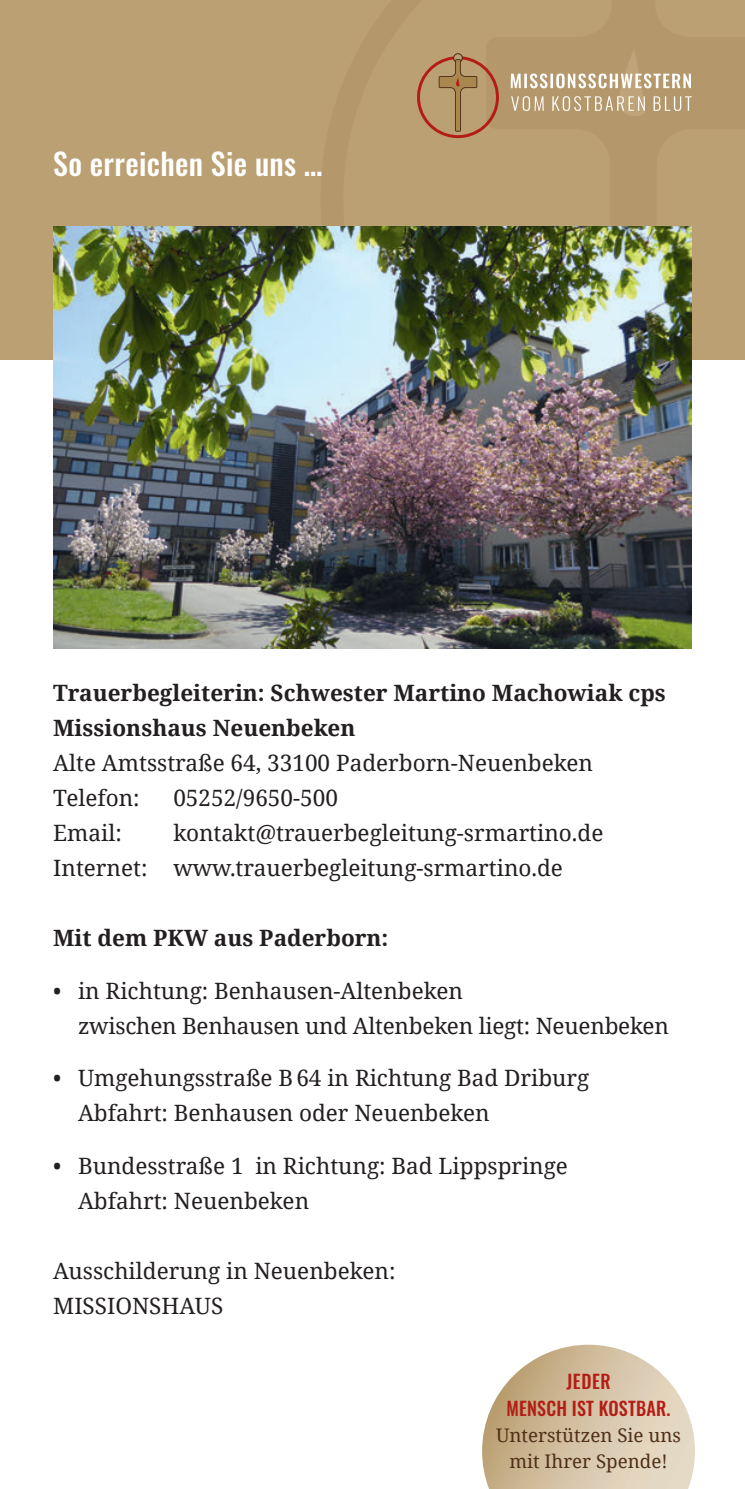
<style>
.page{position:relative;width:745px;height:1489px;background:#fff}
.page>*{position:absolute;margin:0;border:0;box-sizing:border-box;transform-origin:0 0}
.t1{font:500 30px "Oswald";letter-spacing:.01em;color:#fff}
.t2{font:22.5px/35px "Noto Serif";color:#231f20}
.t3{font:700 22.5px/35px "Noto Serif";color:#231f20}
.t4{font:18.75px/26.2px "Noto Serif";color:#4f2f18;text-align:center}
.t5{font:500 18.75px/26.2px "Oswald";letter-spacing:.01em;color:#b41d15;text-align:center}
</style>
<div class="page">
<div style="left:0;top:0;width:744px;height:359px;background:#bba073"></div>
<svg style="left:649px;top:226px;width:43px;height:133px"></svg>
<svg style="left:510px;top:73px;width:181px;height:38px"></svg>
<svg style="left:316px;top:53px;width:184px;height:174px"></svg>
<svg style="left:482px;top:1344px;width:212px;height:144px"></svg>
<img style="left:53px;top:227px;width:638px;height:421px">
<h1 class="t1" style="left:53px;top:148px;width:270px">So erreichen Sie uns …</h1>
<p class="t3" style="left:53px;top:674px;width:613px">Trauerbegleiterin: Schwester Martino Machowiak cps<br>Missionshaus Neuenbeken</p>
<p class="t2" style="left:53px;top:744px;width:541px">Alte Amtsstraße 64, 33100 Paderborn-Neuenbeken<br>Telefon:</p>
<p class="t2" style="left:173px;top:779px;width:166px">05252/9650-500</p>
<p class="t2" style="left:53px;top:814px;width:70px">Email:</p>
<p class="t2" style="left:53px;top:814px;width:551px;text-indent:120px">kontakt@trauerbegleitung-srmartino.de<br>Internet: www.trauerbegleitung-srmartino.de</p>
<p class="t3" style="left:53px;top:919px;width:336px">Mit dem PKW aus Paderborn:</p>
<p class="t2" style="left:78px;top:972px;width:592px;text-indent:-25px">• in Richtung: Benhausen-Altenbeken<br>zwischen Benhausen und Altenbeken liegt: Neuenbeken</p>
<p class="t2" style="left:78px;top:1059px;width:512px;text-indent:-25px">• Umgehungsstraße B 64 in Richtung Bad Driburg<br>Abfahrt: Benhausen oder Neuenbeken</p>
<p class="t2" style="left:78px;top:1147px;width:491px;text-indent:-25px">• Bundesstraße 1 in Richtung: Bad Lippspringe<br>Abfahrt: Neuenbeken</p>
<p class="t2" style="left:53px;top:1252px;width:343px">Ausschilderung in Neuenbeken:<br>MISSIONSHAUS</p>
<p class="t5" style="left:506px;top:1369px;width:165px">JEDER<br>MENSCH IST KOSTBAR.</p>
<p class="t4" style="left:495px;top:1420px;width:186px">Unterstützen Sie uns mit Ihrer Spende!</p>
</div>
